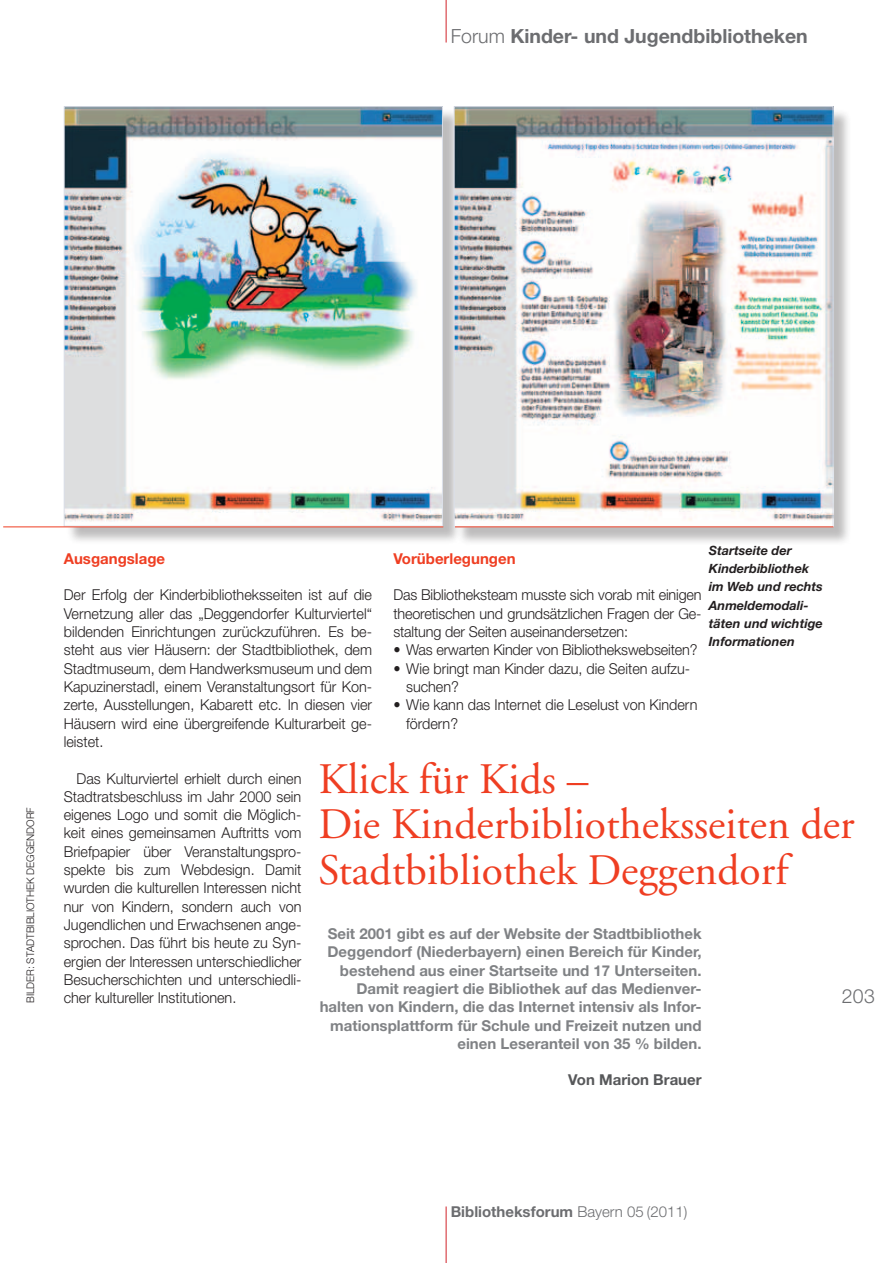
<style>
.page{position:relative;width:893px;height:1263px;background:#fff}
.page>*{position:absolute;margin:0;border:0;box-sizing:border-box;transform-origin:0 0}
.t1{font:43.5px/45.8px "Adobe Garamond";color:#ef3e22}
.t2{font:700 19.5px "Helvetica Neue";color:#6c6d70}
.t3{font:300 19.5px "Helvetica Neue";color:#6c6d70}
.t4{font:300 15px/18.3px "Helvetica Neue";color:#231f20;text-align:justify;scale:.96 1}
.t5{font:700 15px/18.3px "Helvetica Neue";color:#808285;text-align:right}
.t6{font:700 15px "Helvetica Neue";color:#6c6d70}
.t7{font:700 15px "Helvetica Neue";color:#ef3e22}
.t8{font:700 15px "Helvetica Neue";color:#57585a}
.t9{font:italic 700 12.75px/18.3px "Helvetica Neue";color:#231f20}
.t10{font:300 10.5px "Helvetica Neue";color:#231f20;scale:.96 1}
.s1{font-weight:300}
</style>
<div class="page">
<hr style="left:446px;top:0;width:1px;height:43px;background:#d1232a">
<hr style="left:446px;top:1206px;width:1px;height:57px;background:#d1232a">
<div style="left:66px;top:109px;width:395px;height:436px;background:#231f20;opacity:.3"></div>
<img style="left:66px;top:108px;width:375px;height:416px">
<div style="left:456px;top:109px;width:396px;height:437px;background:#231f20;opacity:.3"></div>
<img style="left:456px;top:108px;width:375px;height:417px">
<hr style="left:3px;top:526px;width:440px;height:1px;background:#ef3e22">
<hr style="left:455px;top:526px;width:378px;height:1px;background:#ef3e22">
<h2 class="t2" style="left:451px;top:24px;width:359px"><span class="s1">Forum</span> Kinder- und Jugendbibliotheken</h2>
<p class="t10" style="left:24px;top:1003px;width:203px;rotate:-90deg">Bilder: Stadtbibliothek Deggendorf</p>
<p class="t9" style="left:709px;top:541px;width:116px">Startseite der<br>Kinderbibliothek im Web und rechts<br>Anmeldemodali&shy;täten und wichtige<br>Informationen</p>
<p class="t7" style="left:64px;top:549px;width:103px">Ausgangslage</p>
<p class="t4" style="left:64px;top:586px;width:323px">Der Erfolg der Kinderbibliotheksseiten ist auf die Vernetzung aller das „Deggendorfer Kulturviertel“ bildenden Einrichtungen zurückzuführen. Es be&shy;steht aus vier Häusern: der Stadtbibliothek, dem Stadtmuseum, dem Handwerksmuseum und dem Kapuzinerstadl, einem Veranstaltungsort für Kon&shy;zerte, Ausstellungen, Kabarett etc. In diesen vier Häusern wird eine übergreifende Kulturarbeit ge&shy;leistet.</p>
<p class="t4" style="left:64px;top:769px;width:249px;text-indent:13px">Das Kulturviertel erhielt durch einen Stadtratsbeschluss im Jahr 2000 sein eigenes Logo und somit die Möglich&shy;keit eines gemeinsamen Auftritts vom Briefpapier über Veranstaltungspro&shy;spekte bis zum Webdesign. Damit wurden die kulturellen Interessen nicht nur von Kindern, sondern auch von Jugendlichen und Erwachsenen ange&shy;sprochen. Das führt bis heute zu Syn&shy;ergien der Interessen unterschiedlicher Besucherschichten und unterschiedli&shy;cher kultureller Institutionen.</p>
<p class="t7" style="left:393px;top:549px;width:124px">Vorüberlegungen</p>
<p class="t4" style="left:393px;top:586px;width:323px">Das Bibliotheksteam musste sich vorab mit einigen theoretischen und grundsätzlichen Fragen der Ge&shy;staltung der Seiten auseinandersetzen:</p>
<p class="t4" style="left:393px;top:640px;width:318px">• Was erwarten Kinder von Bibliothekswebseiten?</p>
<p class="t4" style="left:406px;top:659px;width:297px;text-indent:-13px">• Wie bringt man Kinder dazu, die Seiten aufzu&shy;suchen?</p>
<p class="t4" style="left:406px;top:695px;width:305px;text-indent:-13px">• Wie kann das Internet die Leselust von Kindern fördern?</p>
<h1 class="t1" style="left:318px;top:757px;width:538px">Klick für Kids –<br>Die Kinderbibliotheksseiten der<br>Stadtbibliothek Deggendorf</h1>
<p class="t5" style="left:320px;top:924px;width:383px">Seit 2001 gibt es auf der Website der Stadtbibliothek Deggendorf (Niederbayern) einen Bereich für Kinder, bestehend aus einer Startseite und 17 Unterseiten.<br>Damit reagiert die Bibliothek auf das Medienver&shy;halten von Kindern, die das Internet intensiv als Infor&shy;mationsplattform für Schule und Freizeit nutzen und einen Leseranteil von 35 % bilden.</p>
<p class="t8" style="left:568px;top:1071px;width:135px">Von Marion Brauer</p>
<h2 class="t3" style="left:842px;top:984px;width:35px">203</h2>
<p class="t6" style="left:451px;top:1202px;width:238px">Bibliotheksforum <span class="s1">Bayern 05 (2011)</span></p>
</div>
